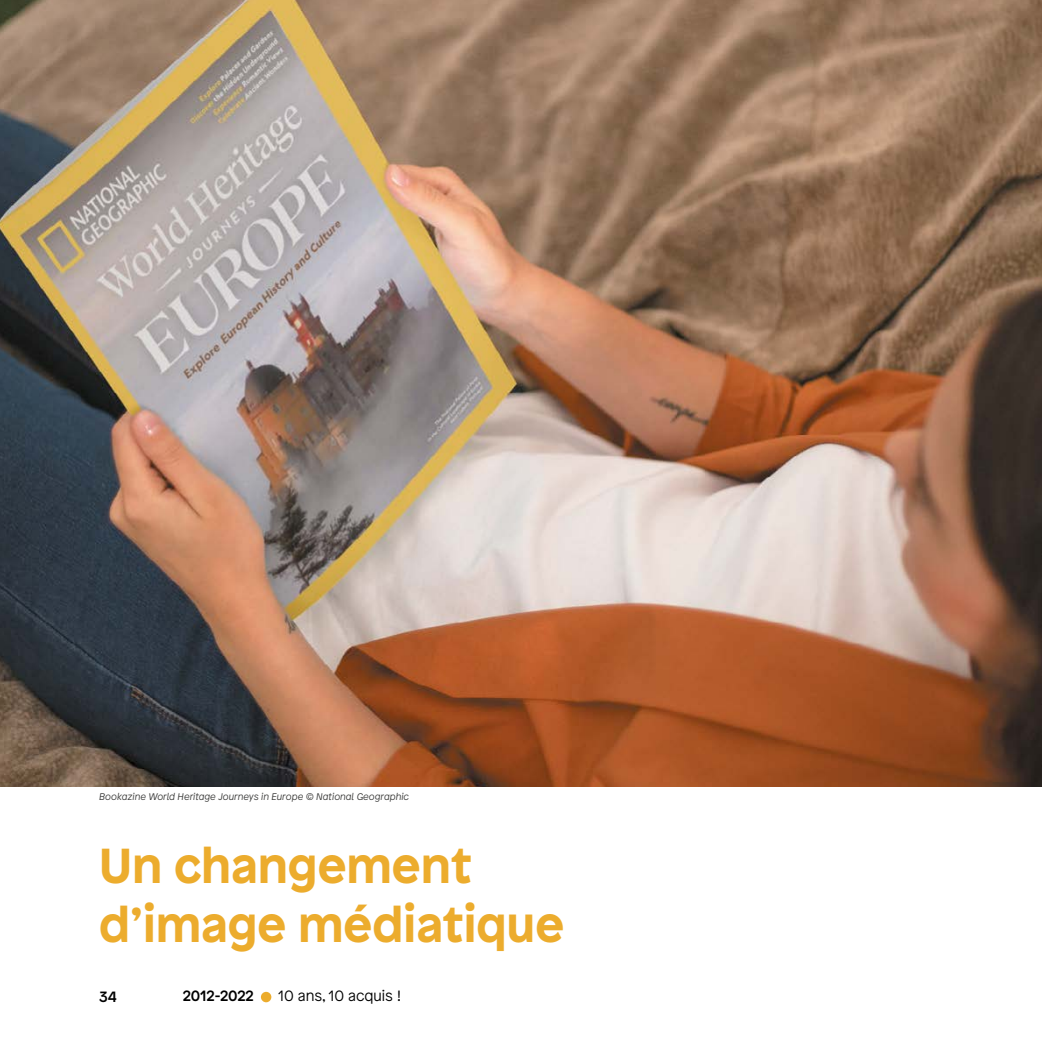
<style>
.page{position:relative;width:1042px;height:1042px;background:#fff}
.page>*{position:absolute;margin:0;border:0;box-sizing:border-box;transform-origin:0 0}
.t1{font:700 49px/58.8px "Patron";color:#ecac2d}
.t2{font:300 14.88px "Patron";color:#000}
.t3{font:500 14.88px "Patron";color:#000}
.t4{font:italic 300 9.62px "Patron";color:#3c3c3b}
</style>
<div class="page">
<div style="left:261px;top:992px;width:10px;height:10px;background:#ecac2d;border-radius:50%"></div>
<img style="left:0;top:0;width:1042px;height:786px">
<p class="t4" style="left:99px;top:789px;width:311px">Bookazine World Heritage Journeys in Europe © National Geographic</p>
<h1 class="t1" style="left:99px;top:832px;width:466px">Un changement d’image médiatique</h1>
<h2 class="t3" style="left:99px;top:985px;width:20px">34</h2>
<h2 class="t3" style="left:183px;top:984px;width:72px">2012-2022</h2>
<h2 class="t2" style="left:279px;top:985px;width:124px">10 ans, 10 acquis !</h2>
</div>
